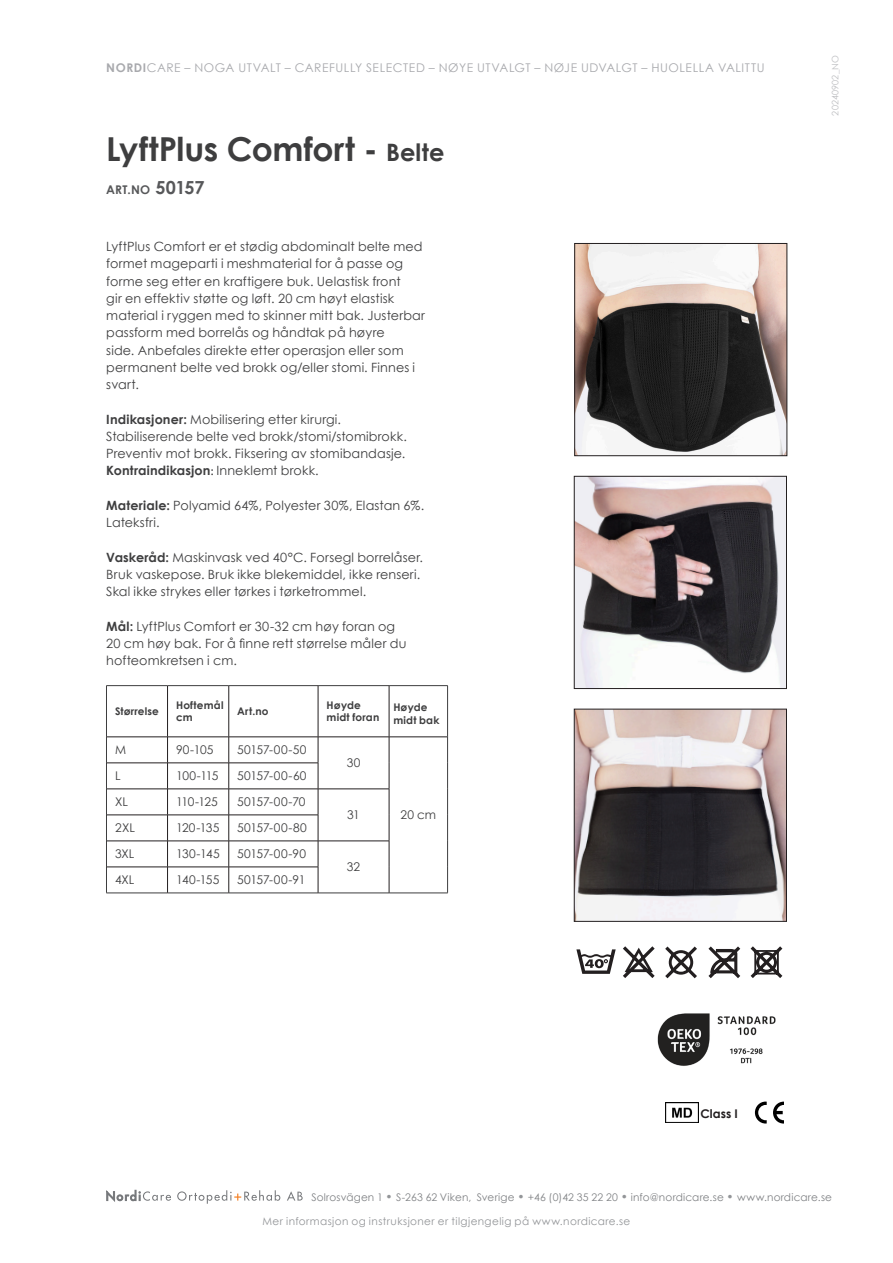
<style>
.page{position:relative;width:893px;height:1263px;background:#fff}
.page>*{position:absolute;margin:0;border:0;box-sizing:border-box;transform-origin:0 0}
.Underrubrik{font:700 33px "Century Gothic";color:#3e3e3f}
.t1{font:12.75px/17.2px "Century Gothic";letter-spacing:.01em;color:#3e3e3f}
.t2{font:700 12.75px "Century Gothic";letter-spacing:.01em;color:#3e3e3f}
.t3{font:12px "Century Gothic";color:#3e3e3f}
.t4{font:12px "Century Gothic";letter-spacing:.045em;color:#a8a9ad}
.t5{font:700 12px "Century Gothic";color:#57585a}
.t6{font:12px "Century Gothic";letter-spacing:-.02em;color:#3e3e3f}
.t7{font:700 12px "Century Gothic";color:#231f20}
.t8{font:10.5px "Century Gothic";letter-spacing:.02em;color:#808285}
.t9{font:10.5px "Century Gothic";letter-spacing:.04em;color:#939598}
.t10{font:700 10.5px/12.6px "Century Gothic";letter-spacing:.015em;color:#3e3e3f}
.t11{font:9px "Century Gothic";letter-spacing:.015em;color:#bcbdc0}
.s1{font-weight:700}
.s2{font-size:24px}
.s3{font-size:18px}
.s4{font-size:10.5px}
.s5{font-weight:400}
.s6{font-weight:700;font-size:12px;color:#939598}
</style>
<div class="page">
<img style="left:576px;top:245px;width:209px;height:209px">
<div style="left:574px;top:243px;width:213px;height:213px;border:1px solid #231f20"></div>
<img style="left:576px;top:478px;width:209px;height:209px">
<div style="left:574px;top:476px;width:213px;height:213px;border:1px solid #231f20"></div>
<svg style="left:576px;top:949px;width:40px;height:25px"></svg>
<svg style="left:623px;top:946px;width:32px;height:32px"></svg>
<svg style="left:665px;top:946px;width:32px;height:32px"></svg>
<svg style="left:708px;top:946px;width:32px;height:32px"></svg>
<svg style="left:751px;top:946px;width:31px;height:32px"></svg>
<svg style="left:773px;top:1101px;width:11px;height:22px"></svg>
<svg style="left:755px;top:1101px;width:12px;height:22px"></svg>
<img style="left:665px;top:1102px;width:33px;height:21px">
<img style="left:657px;top:1013px;width:119px;height:53px">
<img style="left:576px;top:711px;width:209px;height:208px">
<div style="left:574px;top:709px;width:213px;height:212px;border:1px solid #231f20"></div>
<svg style="left:106px;top:1190px;width:65px;height:12px"></svg>
<svg style="left:177px;top:1190px;width:103px;height:14px"></svg>
<svg style="left:287px;top:1191px;width:16px;height:9px"></svg>
<hr style="left:106px;top:685px;width:62px;height:1px;background:#3e3e3f">
<hr style="left:389px;top:685px;width:59px;height:1px;background:#3e3e3f">
<hr style="left:106px;top:893px;width:62px;height:1px;background:#3e3e3f">
<hr style="left:168px;top:685px;width:61px;height:1px;background:#3e3e3f">
<hr style="left:229px;top:685px;width:89px;height:1px;background:#3e3e3f">
<hr style="left:318px;top:685px;width:71px;height:1px;background:#3e3e3f">
<hr style="left:168px;top:893px;width:61px;height:1px;background:#3e3e3f">
<hr style="left:229px;top:893px;width:89px;height:1px;background:#3e3e3f">
<hr style="left:318px;top:893px;width:71px;height:1px;background:#3e3e3f">
<hr style="left:389px;top:893px;width:59px;height:1px;background:#3e3e3f">
<svg style="left:106px;top:686px;width:342px;height:207px"></svg>
<hr style="left:107px;top:763px;width:61px;height:1px;background:#231f20">
<hr style="left:168px;top:763px;width:61px;height:1px;background:#231f20">
<hr style="left:229px;top:763px;width:89px;height:1px;background:#231f20">
<p class="t4" style="left:106px;top:60px;width:660px"><span class="s1">NORDI</span>CARE – NOGA UTVALT – CAREFULLY SELECTED – NØYE UTVALGT – NØJE UDVALGT – HUOLELLA VALITTU</p>
<p class="Underrubrik" style="left:106px;top:128px;width:340px">LyftPlus Comfort - <span class="s2">Belte</span></p>
<p class="t5" style="left:106px;top:182px;width:100px">ART.NO <span class="s3">50157</span></p>
<p class="t1" style="left:106px;top:238px;width:320px">LyftPlus Comfort er et stødig abdominalt belte med formet mageparti i meshmaterial for å passe og forme seg etter en kraftigere buk. Uelastisk front<br>gir en effektiv støtte og løft. 20 cm høyt elastisk material i ryggen med to skinner mitt bak. Justerbar passform med borrelås og håndtak på høyre<br>side. Anbefales direkte etter operasjon eller som permanent belte ved brokk og/eller stomi. Finnes i svart.</p>
<p class="t1" style="left:106px;top:410px;width:302px"><span class="s1">Indikasjoner:</span> Mobilisering etter kirurgi.<br>Stabiliserende belte ved brokk/stomi/stomibrokk.<br>Preventiv mot brokk. Fiksering av stomibandasje.</p>
<p class="t2" style="left:106px;top:463px;width:214px">Kontraindikasjon<span class="s4">:</span> <span class="s5">Inneklemt brokk.</span></p>
<p class="t1" style="left:106px;top:496px;width:319px"><span class="s1">Materiale:</span> Polyamid 64%, Polyester 30%, Elastan 6%.</p>
<p class="t1" style="left:106px;top:514px;width:55px">Lateksfri.</p>
<p class="t1" style="left:106px;top:548px;width:318px"><span class="s1">Vaskeråd:</span> Maskinvask ved 40°C. Forsegl borrelåser.<br>Bruk vaskepose. Bruk ikke blekemiddel, ikke renseri.<br>Skal ikke strykes eller tørkes i tørketrommel.</p>
<p class="t1" style="left:106px;top:617px;width:302px"><span class="s1">Mål:</span> LyftPlus Comfort er 30-32 cm høy foran og<br>20 cm høy bak. For å finne rett størrelse måler du hofteomkretsen i cm.</p>
<p class="t10" style="left:115px;top:705px;width:46px">Størrelse</p>
<p class="t10" style="left:176px;top:698px;width:49px">Hoftemål cm</p>
<p class="t10" style="left:237px;top:705px;width:33px">Art.no</p>
<p class="t10" style="left:327px;top:698px;width:54px">Høyde midt foran</p>
<p class="t10" style="left:393px;top:701px;width:48px">Høyde midt bak</p>
<p class="t3" style="left:115px;top:743px;width:13px">M</p>
<p class="t3" style="left:176px;top:743px;width:39px">90-105</p>
<p class="t3" style="left:237px;top:743px;width:71px">50157-00-50</p>
<p class="t3" style="left:347px;top:756px;width:15px">30</p>
<p class="t3" style="left:115px;top:769px;width:7px">L</p>
<p class="t3" style="left:176px;top:769px;width:44px">100-115</p>
<p class="t3" style="left:237px;top:769px;width:71px">50157-00-60</p>
<p class="t3" style="left:115px;top:795px;width:14px">XL</p>
<p class="t3" style="left:176px;top:795px;width:43px">110-125</p>
<p class="t3" style="left:237px;top:795px;width:70px">50157-00-70</p>
<p class="t3" style="left:115px;top:821px;width:21px">2XL</p>
<p class="t3" style="left:176px;top:821px;width:45px">120-135</p>
<p class="t3" style="left:237px;top:821px;width:71px">50157-00-80</p>
<p class="t3" style="left:115px;top:847px;width:21px">3XL</p>
<p class="t3" style="left:176px;top:847px;width:45px">130-145</p>
<p class="t3" style="left:237px;top:847px;width:70px">50157-00-90</p>
<p class="t3" style="left:115px;top:873px;width:21px">4XL</p>
<p class="t3" style="left:176px;top:873px;width:45px">140-155</p>
<p class="t6" style="left:237px;top:873px;width:70px">50157-00-91</p>
<p class="t3" style="left:347px;top:808px;width:14px">31</p>
<p class="t3" style="left:347px;top:860px;width:15px">32</p>
<p class="t3" style="left:400px;top:808px;width:37px">20 cm</p>
<p class="t11" style="left:830px;top:116px;width:62px;rotate:-90deg">20240902_NO</p>
<p class="t7" style="left:701px;top:1106px;width:39px">Class I</p>
<p class="t8" style="left:311px;top:1190px;width:522px">Solrosvägen 1 <span class="s6">•</span> S-263 62 Viken, Sverige <span class="s6">•</span> +46 (0)42 35 22 20 <span class="s6">•</span> info@nordicare.se <span class="s6">•</span> www.nordicare.se</p>
<p class="t9" style="left:263px;top:1214px;width:369px">Mer informasjon og instruksjoner er tilgjengelig på www.nordicare.se</p>
</div>
